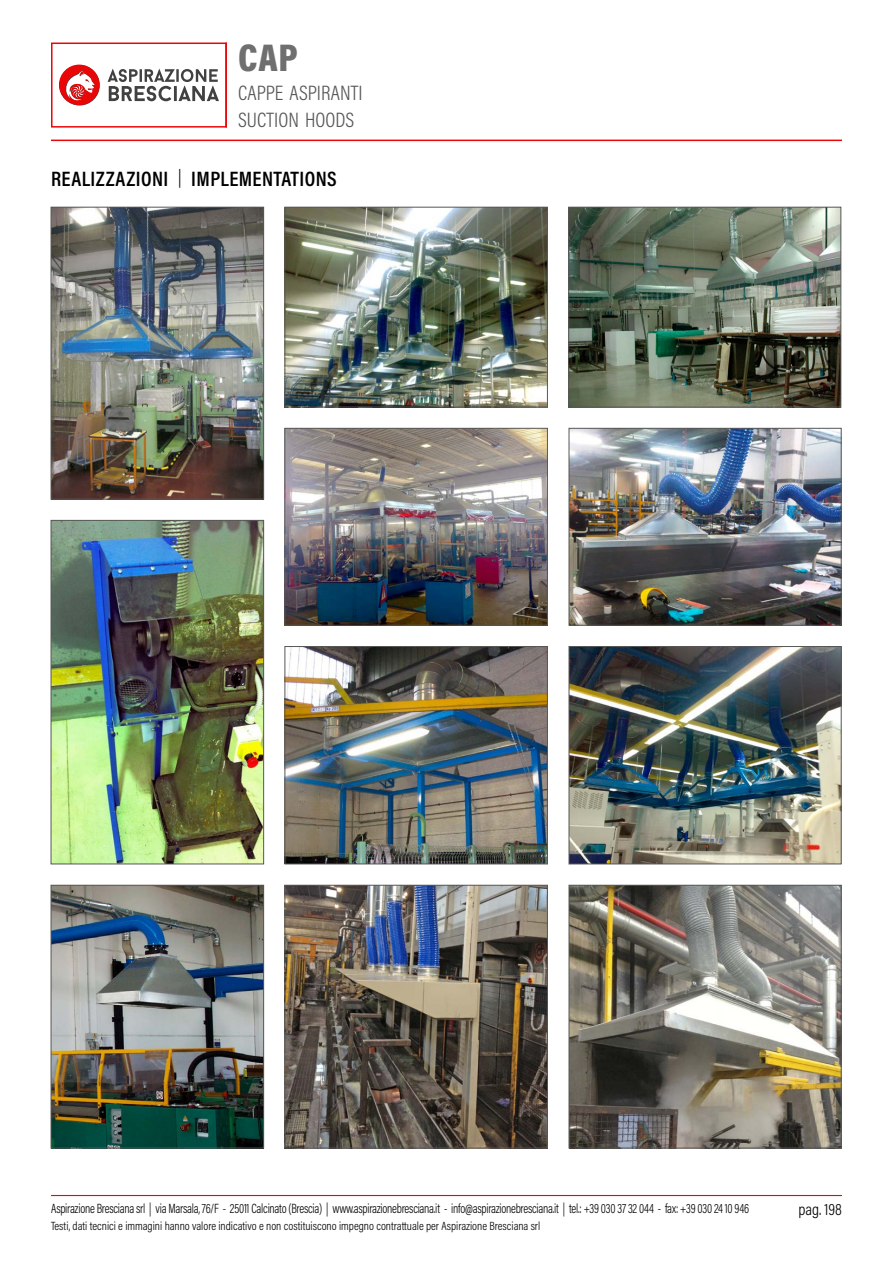
<style>
.page{position:relative;width:893px;height:1263px;background:#fff}
.page>*{position:absolute;margin:0;border:0;box-sizing:border-box;transform-origin:0 0}
.t1{font:900 39px "Acumin Pro Cond";color:#706f6f}
.t2{font:600 21px "Acumin Pro Cond";letter-spacing:.02em;color:#000}
.t3{font:300 21px/27px "Acumin Pro Cond";color:#575756}
.t4{font:300 16.5px "Acumin Pro Cond";color:#000}
.t5{font:300 13.5px "Acumin Pro Cond";letter-spacing:-.02em;color:#000;scale:.9 1}
.t6{font:300 12px "Acumin Pro Cond";color:#000}
.s1{font-weight:300;font-size:18px}
</style>
<div class="page">
<hr style="left:51px;top:140px;width:791px;height:1px;background:#ea0607">
<hr style="left:51px;top:1195px;width:791px;height:1px;background:#ea0607">
<img style="left:53px;top:209px;width:209px;height:288px">
<div style="left:51px;top:207px;width:213px;height:292px;border:1px solid #575756"></div>
<img style="left:287px;top:209px;width:259px;height:196px">
<div style="left:285px;top:207px;width:263px;height:200px;border:1px solid #575756"></div>
<img style="left:571px;top:648px;width:269px;height:214px">
<div style="left:569px;top:646px;width:273px;height:218px;border:1px solid #575756"></div>
<img style="left:570px;top:209px;width:269px;height:196px">
<div style="left:568px;top:207px;width:273px;height:200px;border:1px solid #575756"></div>
<img style="left:571px;top:430px;width:269px;height:194px">
<div style="left:569px;top:428px;width:273px;height:198px;border:1px solid #575756"></div>
<img style="left:53px;top:522px;width:209px;height:340px">
<div style="left:51px;top:520px;width:213px;height:344px;border:1px solid #575756"></div>
<img style="left:287px;top:430px;width:259px;height:194px">
<div style="left:285px;top:428px;width:263px;height:198px;border:1px solid #575756"></div>
<img style="left:287px;top:887px;width:259px;height:259px">
<div style="left:285px;top:885px;width:263px;height:263px;border:1px solid #575756"></div>
<img style="left:571px;top:887px;width:269px;height:259px">
<div style="left:569px;top:885px;width:273px;height:263px;border:1px solid #575756"></div>
<img style="left:287px;top:648px;width:259px;height:214px">
<div style="left:285px;top:646px;width:263px;height:218px;border:1px solid #575756"></div>
<img style="left:53px;top:887px;width:209px;height:259px">
<div style="left:51px;top:885px;width:213px;height:263px;border:1px solid #575756"></div>
<svg style="left:108px;top:69px;width:111px;height:32px"></svg>
<svg style="left:59px;top:65px;width:41px;height:40px"></svg>
<div style="left:51px;top:43px;width:176px;height:85px;border:2px solid #ea0607"></div>
<h1 class="t1" style="left:238px;top:32px;width:61px">CAP</h1>
<h2 class="t3" style="left:238px;top:79px;width:126px">CAPPE ASPIRANTI<br>SUCTION HOODS</h2>
<h2 class="t2" style="left:51px;top:165px;width:287px">REALIZZAZIONI <span class="s1">|</span> IMPLEMENTATIONS</h2>
<p class="t5" style="left:51px;top:1200px;width:777px">Aspirazione Bresciana srl | via Marsala, 76/F - 25011 Calcinato (Brescia) | www.aspirazionebresciana.it - info@aspirazionebresciana.it | tel.: +39 030 37 32 044 - fax: +39 030 24 10 946</p>
<p class="t4" style="left:798px;top:1199px;width:45px">pag. 198</p>
<p class="t6" style="left:51px;top:1218px;width:491px">Testi, dati tecnici e immagini hanno valore indicativo e non costituiscono impegno contrattuale per Aspirazione Bresciana srl</p>
</div>
